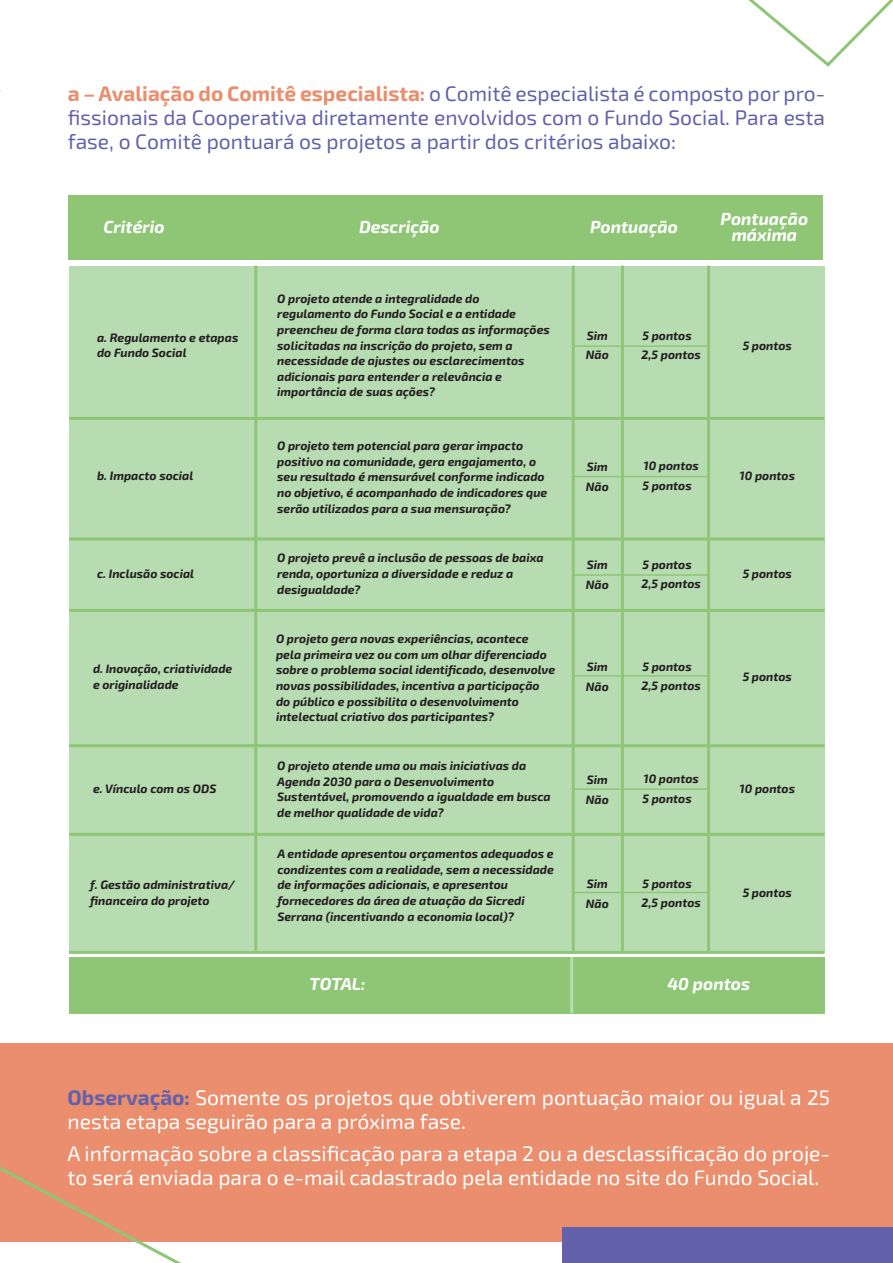
<style>
.page{position:relative;width:893px;height:1263px;background:#fff}
.page>*{position:absolute;margin:0;border:0;box-sizing:border-box;transform-origin:0 0}
.t1{font:21px/24px "Exo 2.0";color:#fff}
.t2{font:21px/24px "Exo 2.0";color:#6361ab;text-align:justify}
.t3{font:italic 700 17.4px/15.6px "Exo 2.0";color:#fff;text-align:center}
.t4{font:italic 700 12.15px/15.6px "Exo 2.0";color:#231f20}
.s1{font-weight:700;color:#ea8e6d}
.s2{font-weight:700;color:#6361ab}
</style>
<div class="page">
<div style="left:0;top:1043px;width:893px;height:198px;background:#ea8e6d"></div>
<div style="left:562px;top:1227px;width:331px;height:36px;background:#6361ab"></div>
<svg style="left:748px;top:0;width:145px;height:67px"></svg>
<svg style="left:0;top:1166px;width:275px;height:97px"></svg>
<div style="left:69px;top:266px;width:755px;height:686px;background:#b8dcb2"></div>
<div style="left:68px;top:196px;width:755px;height:64px;background:#8ec676"></div>
<hr style="left:69px;top:417px;width:755px;height:3px;background:#8ec676">
<hr style="left:69px;top:537px;width:755px;height:3px;background:#8ec676">
<hr style="left:69px;top:609px;width:755px;height:3px;background:#8ec676">
<hr style="left:69px;top:744px;width:755px;height:3px;background:#8ec676">
<hr style="left:69px;top:833px;width:755px;height:3px;background:#8ec676">
<hr style="left:69px;top:951px;width:755px;height:3px;background:#8ec676">
<hr style="left:254px;top:266px;width:3px;height:686px;background:#8ec676">
<hr style="left:572px;top:266px;width:3px;height:686px;background:#8ec676">
<hr style="left:621px;top:266px;width:3px;height:686px;background:#8ec676">
<hr style="left:707px;top:266px;width:3px;height:686px;background:#8ec676">
<hr style="left:573px;top:345px;width:136px;height:2px;background:#8ec676">
<hr style="left:573px;top:476px;width:136px;height:1px;background:#8ec676">
<hr style="left:573px;top:574px;width:136px;height:2px;background:#8ec676">
<hr style="left:573px;top:675px;width:136px;height:2px;background:#8ec676">
<hr style="left:573px;top:788px;width:136px;height:2px;background:#8ec676">
<hr style="left:573px;top:892px;width:136px;height:1px;background:#8ec676">
<div style="left:69px;top:957px;width:755px;height:56px;background:#8ec676"></div>
<hr style="left:570px;top:957px;width:3px;height:56px;background:#b8dcb2">
<h1 class="t2" style="left:68px;top:82px;width:759px"><span class="s1">a – Avaliação do Comitê especialista:</span> o Comitê especialista é composto por pro&shy;fissionais da Cooperativa diretamente envolvidos com o Fundo Social. Para esta fase, o Comitê pontuará os projetos a partir dos critérios abaixo:</h1>
<h2 class="t3" style="left:103px;top:219px;width:63px">Critério</h2>
<h2 class="t3" style="left:359px;top:219px;width:82px">Descrição</h2>
<h2 class="t3" style="left:590px;top:219px;width:89px">Pontuação</h2>
<h2 class="t3" style="left:720px;top:211px;width:89px">Pontuação máxima</h2>
<p class="t4" style="left:97px;top:330px;width:143px">a. Regulamento e etapas do Fundo Social</p>
<p class="t4" style="left:277px;top:291px;width:274px">O projeto atende a integralidade do regulamento do Fundo Social e a entidade preencheu de forma clara todas as informações solicitadas na inscrição do projeto, sem a necessidade de ajustes ou esclarecimentos adicionais para entender a relevância e importância de suas ações?</p>
<p class="t4" style="left:586px;top:327px;width:25px;line-height:19.2px">Sim<br>Não</p>
<p class="t4" style="left:642px;top:326px;width:61px;line-height:19.2px">5 pontos<br>2,5 pontos</p>
<p class="t4" style="left:743px;top:338px;width:51px">5 pontos</p>
<p class="t4" style="left:97px;top:468px;width:98px">b. Impacto social</p>
<p class="t4" style="left:97px;top:566px;width:99px">c. Inclusão social</p>
<p class="t4" style="left:93px;top:661px;width:141px">d. Inovação, criatividade e originalidade</p>
<p class="t4" style="left:93px;top:781px;width:125px">e. Vínculo com os ODS</p>
<p class="t4" style="left:90px;top:878px;width:146px">f. Gestão administrativa/ financeira do projeto</p>
<p class="t4" style="left:277px;top:438px;width:272px">O projeto tem potencial para gerar impacto positivo na comunidade, gera engajamento, o seu resultado é mensurável conforme indicado no objetivo, é acompanhado de indicadores que serão utilizados para a sua mensuração?</p>
<p class="t4" style="left:277px;top:551px;width:268px">O projeto prevê a inclusão de pessoas de baixa renda, oportuniza a diversidade e reduz a desigualdade?</p>
<p class="t4" style="left:276px;top:631px;width:281px">O projeto gera novas experiências, acontece pela primeira vez ou com um olhar diferenciado sobre o problema social identificado, desenvolve novas possibilidades, incentiva a participação do público e possibilita o desenvolvimento intelectual criativo dos participantes?</p>
<p class="t4" style="left:277px;top:758px;width:275px">O projeto atende uma ou mais iniciativas da Agenda 2030 para o Desenvolvimento Sustentável, promovendo a igualdade em busca de melhor qualidade de vida?</p>
<p class="t4" style="left:277px;top:846px;width:278px">A entidade apresentou orçamentos adequados e condizentes com a realidade, sem a necessidade de informações adicionais, e apresentou fornecedores da área de atuação da Sicredi Serrana (incentivando a economia local)?</p>
<p class="t4" style="left:586px;top:457px;width:25px;line-height:19.5px">Sim<br>Não</p>
<p class="t4" style="left:586px;top:554px;width:25px;line-height:20.5px">Sim<br>Não</p>
<p class="t4" style="left:586px;top:658px;width:25px;line-height:19.2px">Sim<br>Não</p>
<p class="t4" style="left:586px;top:769px;width:25px;line-height:20.5px">Sim<br>Não</p>
<p class="t4" style="left:586px;top:873px;width:25px;line-height:20.5px">Sim<br>Não</p>
<p class="t4" style="left:642px;top:456px;width:58px;line-height:20.1px">10 pontos<br>5 pontos</p>
<p class="t4" style="left:642px;top:555px;width:61px;line-height:19.2px">5 pontos<br>2,5 pontos</p>
<p class="t4" style="left:642px;top:658px;width:61px;line-height:19.2px">5 pontos<br>2,5 pontos</p>
<p class="t4" style="left:642px;top:769px;width:58px;line-height:20.1px">10 pontos<br>5 pontos</p>
<p class="t4" style="left:642px;top:874px;width:61px;line-height:19.2px">5 pontos<br>2,5 pontos</p>
<p class="t4" style="left:740px;top:468px;width:57px">10 pontos</p>
<p class="t4" style="left:743px;top:566px;width:51px">5 pontos</p>
<p class="t4" style="left:743px;top:669px;width:51px">5 pontos</p>
<p class="t4" style="left:740px;top:781px;width:57px">10 pontos</p>
<p class="t4" style="left:743px;top:885px;width:51px">5 pontos</p>
<h2 class="t3" style="left:309px;top:977px;width:57px">TOTAL:</h2>
<h2 class="t3" style="left:667px;top:977px;width:84px">40 pontos</h2>
<h1 class="t1" style="left:68px;top:1086px;width:764px"><span class="s2">Observação:</span> Somente os projetos que obtiverem pontuação maior ou igual a 25 nesta etapa seguirão para a próxima fase.</h1>
<h1 class="t1" style="left:68px;top:1142px;width:764px">A informação sobre a classificação para a etapa 2 ou a desclassificação do proje&shy;to será enviada para o e-mail cadastrado pela entidade no site do Fundo Social.</h1>
</div>
